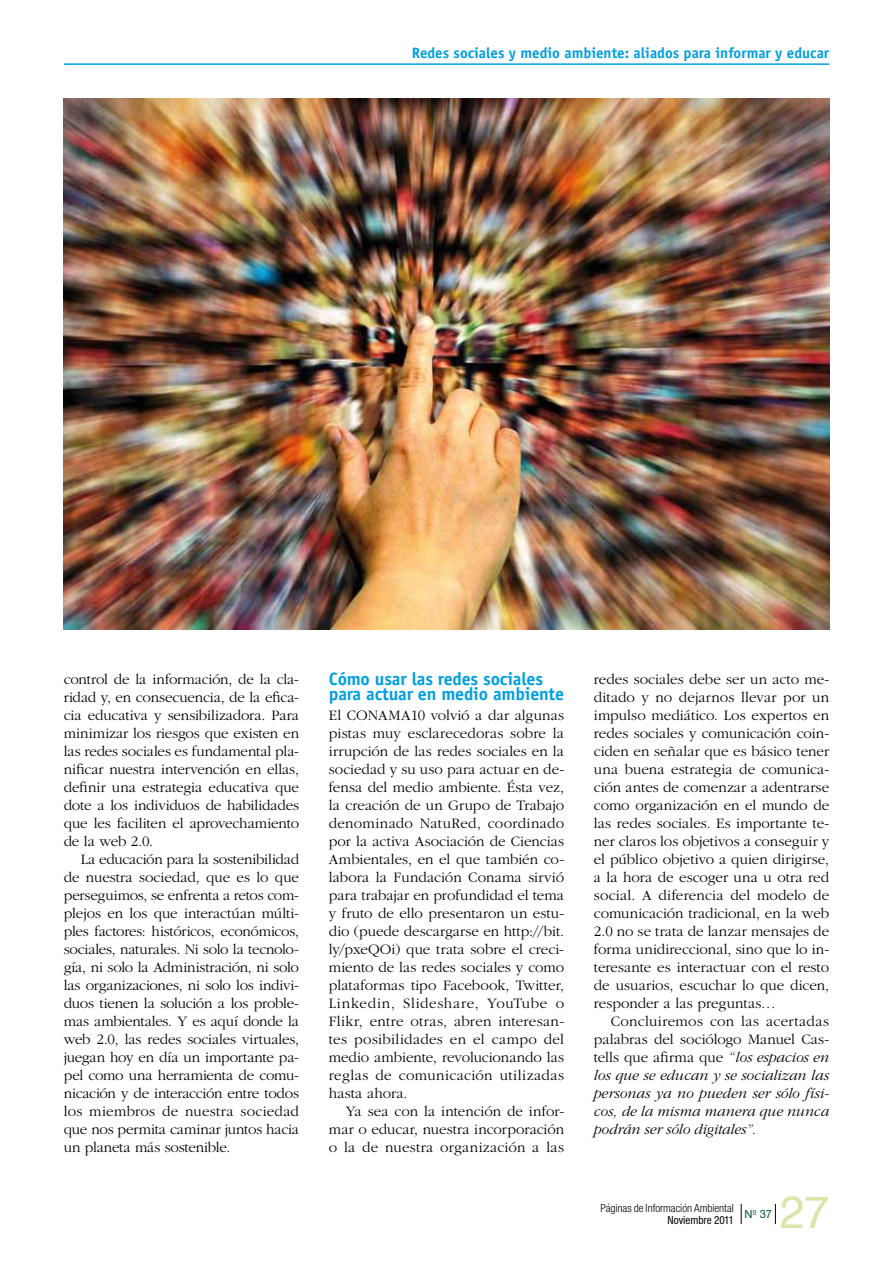
<style>
.page{position:relative;width:893px;height:1263px;background:#fff}
.page>*{position:absolute;margin:0;border:0;box-sizing:border-box;transform-origin:0 0}
.t1{font:45px "Helvetica";color:#dae5a7}
.t2{font:700 18px/15.6px "Officina Sans Std";letter-spacing:-.01em;color:#009ee0}
.t3{font:300 15px/18px "ITC Garamond Std";color:#000;text-align:justify}
.t4{font:italic 300 15px/18px "ITC Garamond Std";letter-spacing:-.005em;color:#000;text-align:justify}
.t5{font:700 15px "Officina Sans Std";color:#009ee0}
.t6{font:12px "NH47";color:#000}
.t7{font:12px "NH57";color:#000}
.t8{font:12px "NH55";color:#005628}
.s1{font-style:normal}
</style>
<div class="page">
<svg style="left:741px;top:1204px;width:1px;height:20px"></svg>
<svg style="left:775px;top:1204px;width:1px;height:20px"></svg>
<hr style="left:64px;top:63px;width:765px;height:2px;background:#009ee0">
<img style="left:64px;top:98px;width:765px;height:531px">
<p class="t5" style="left:412px;top:44px;width:419px">Redes sociales y medio ambiente: aliados para informar y educar</p>
<p class="t3" style="left:64px;top:670px;width:237px">control de la información, de la cla&shy;ridad y, en consecuencia, de la efica&shy;cia educativa y sensibilizadora. Para minimizar los riesgos que existen en las redes sociales es fundamental pla&shy;nificar nuestra intervención en ellas, definir una estrategia educativa que dote a los individuos de habilidades que les faciliten el aprovechamiento de la web 2.0.</p>
<p class="t3" style="left:64px;top:850px;width:237px;text-indent:17px">La educación para la sostenibilidad de nuestra sociedad, que es lo que perseguimos, se enfrenta a retos com&shy;plejos en los que interactúan múlti&shy;ples factores: históricos, económicos, sociales, naturales. Ni solo la tecnolo&shy;gía, ni solo la Administración, ni solo las organizaciones, ni solo los indivi&shy;duos tienen la solución a los proble&shy;mas ambientales. Y es aquí donde la web 2.0, las redes sociales virtuales, juegan hoy en día un importante pa&shy;pel como una herramienta de comu&shy;nicación y de interacción entre todos los miembros de nuestra sociedad que nos permita caminar juntos hacia un planeta más sostenible.</p>
<p class="t2" style="left:329px;top:671px;width:237px">Cómo usar las redes sociales para actuar en medio ambiente</p>
<p class="t3" style="left:329px;top:706px;width:237px">El CONAMA10 volvió a dar algunas pistas muy esclarecedoras sobre la irrupción de las redes sociales en la sociedad y su uso para actuar en de&shy;fensa del medio ambiente. Ésta vez, la creación de un Grupo de Trabajo denominado NatuRed, coordinado por la activa Asociación de Ciencias Ambientales, en el que también co&shy;labora la Fundación Conama sirvió para trabajar en profundidad el tema y fruto de ello presentaron un estu&shy;dio (puede descargarse en http://bit. ly/pxeQOi) que trata sobre el creci&shy;miento de las redes sociales y como plataformas tipo Facebook, Twitter, Linkedin, Slideshare, YouTube o Flikr, entre otras, abren interesan&shy;tes posibilidades en el campo del medio ambiente, revolucionando las reglas de comunicación utilizadas hasta ahora.</p>
<p class="t3" style="left:329px;top:1102px;width:237px;text-indent:17px">Ya sea con la intención de infor&shy;mar o educar, nuestra incorporación o la de nuestra organización a las</p>
<p class="t3" style="left:594px;top:670px;width:237px">redes sociales debe ser un acto me&shy;ditado y no dejarnos llevar por un impulso mediático. Los expertos en redes sociales y comunicación coin&shy;ciden en señalar que es básico tener una buena estrategia de comunica&shy;ción antes de comenzar a adentrarse como organización en el mundo de las redes sociales. Es importante te&shy;ner claros los objetivos a conseguir y el público objetivo a quien dirigirse, a la hora de escoger una u otra red social. A diferencia del modelo de comunicación tradicional, en la web 2.0 no se trata de lanzar mensajes de forma unidireccional, sino que lo in&shy;teresante es interactuar con el resto de usuarios, escuchar lo que dicen, responder a las preguntas…</p>
<p class="t4" style="left:594px;top:1012px;width:237px;text-indent:17px"><span class="s1">Concluiremos con las acertadas palabras del sociólogo Manuel Cas&shy;tells que afirma que</span> “los espacios en los que se educan y se socializan las personas ya no pueden ser sólo físi&shy;cos, de la misma manera que nunca podrán ser sólo digitales”.</p>
<p class="t6" style="left:600px;top:1200px;width:135px">Páginas de Información Ambiental</p>
<p class="t7" style="left:667px;top:1212px;width:68px">Noviembre 2011</p>
<p class="t8" style="left:744px;top:1205px;width:29px">Nº 37</p>
<h1 class="t1" style="left:780px;top:1178px;width:51px">27</h1>
</div>
